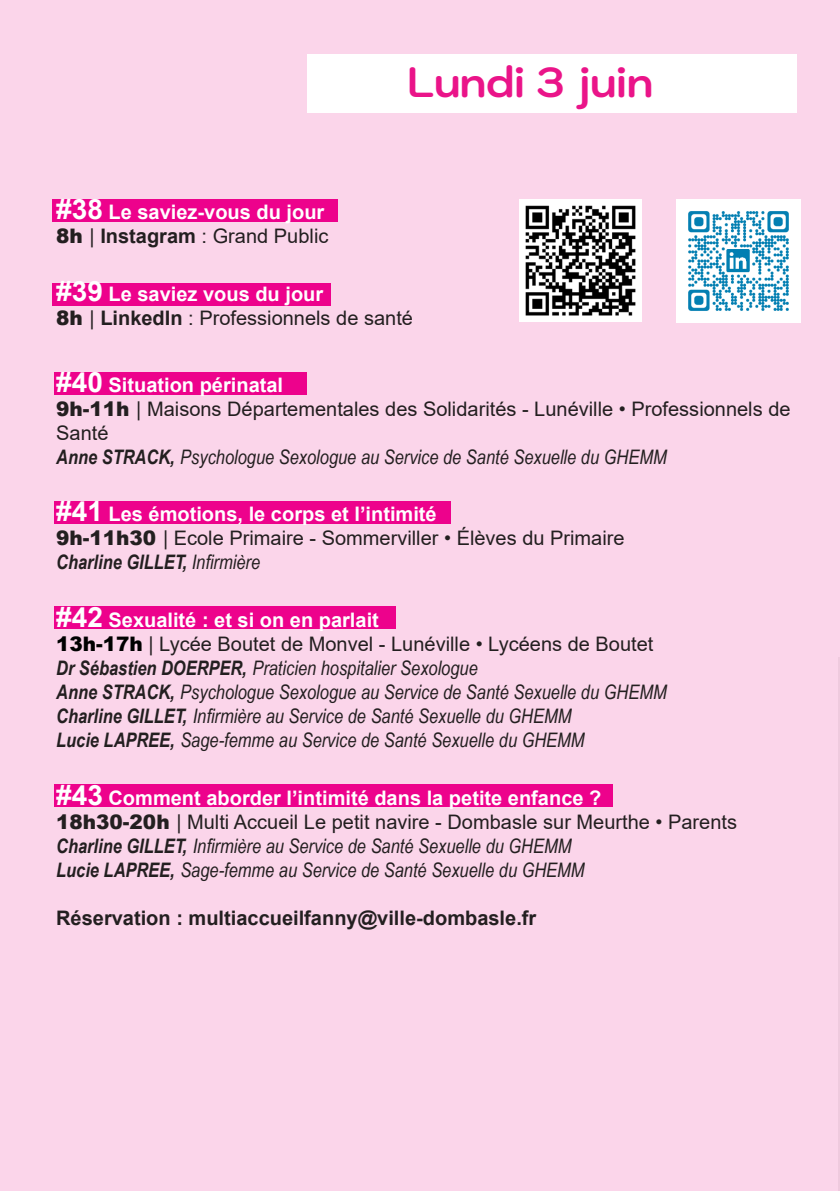
<style>
.page{position:relative;width:840px;height:1191px;background:#fff}
.page>*{position:absolute;margin:0;border:0;box-sizing:border-box;transform-origin:0 0}
.t1{font:700 42px "Kodchasan";color:#ea1489}
.t2{font:italic 20px "Arial Narrow";color:#231f20}
.t3{font:20px/24px "Arial";color:#231f20}
.t4{font:700 20px "Arial";color:#fff}
.t5{font:700 20px "Arial";color:#231f20}
.t6{font:italic 700 20px "Arial Narrow";color:#231f20}
.s1{font-size:28px}
.s2{font-weight:900}
.s3{font-weight:700}
.s4{font-weight:400}
.s5{font-weight:900;color:#000}
</style>
<div class="page">
<div style="left:0;top:0;width:839px;height:1191px;background:#fbd5ea"></div>
<div style="left:54px;top:372px;width:252px;height:23px;background:#ed028c"></div>
<div style="left:54px;top:500px;width:396px;height:23px;background:#ed028c"></div>
<div style="left:54px;top:606px;width:341px;height:23px;background:#ed028c"></div>
<div style="left:54px;top:784px;width:558px;height:23px;background:#ed028c"></div>
<div style="left:52px;top:282px;width:279px;height:23px;background:#ed028c"></div>
<div style="left:52px;top:199px;width:285px;height:23px;background:#ed028c"></div>
<img style="left:519px;top:199px;width:122px;height:122px">
<img style="left:676px;top:199px;width:123px;height:123px">
<div style="left:306px;top:54px;width:490px;height:59px;background:#fff"></div>
<p class="t1" style="left:407px;top:58px;width:247px">Lundi 3 juin</p>
<p class="t4" style="left:56px;top:198px;width:269px"><span class="s1">#38</span> Le saviez-vous du jour</p>
<p class="t3" style="left:56px;top:224px;width:273px"><span class="s2">8h</span> | <span class="s3">Instagram</span> : Grand Public</p>
<p class="t4" style="left:56px;top:279px;width:268px"><span class="s1">#39</span> Le saviez vous du jour</p>
<p class="t3" style="left:56px;top:305px;width:358px"><span class="s2">8h</span> | <span class="s3">LinkedIn</span> : Professionnels de santé</p>
<p class="t4" style="left:56px;top:370px;width:228px"><span class="s1">#40</span> Situation périnatal</p>
<p class="t3" style="left:56px;top:396px;width:735px"><span class="s2">9h-11h</span> | Maisons Départementales des Solidarités - Lunéville • Professionnels de<br>Santé</p>
<p class="t2" style="left:56px;top:443px;width:611px"><span class="s3">Anne STRACK,</span> Psychologue Sexologue au Service de Santé Sexuelle du GHEMM</p>
<p class="t4" style="left:56px;top:500px;width:382px"><span class="s1">#41</span> Les émotions, le corps et l’intimité</p>
<p class="t3" style="left:56px;top:526px;width:569px"><span class="s2">9h-11h30</span> | Ecole Primaire - Sommerviller • Élèves du Primaire</p>
<p class="t6" style="left:56px;top:547px;width:205px">Charline GILLET, <span class="s4">Infirmière</span></p>
<p class="t4" style="left:56px;top:606px;width:324px"><span class="s1">#42</span> Sexualité : et si on en parlait</p>
<p class="t3" style="left:56px;top:632px;width:598px"><span class="s5">13h-17h</span> | Lycée Boutet de Monvel - Lunéville • Lycéens de Boutet</p>
<p class="t2" style="left:56px;top:654px;width:423px"><span class="s3">Dr Sébastien DOERPER,</span> Praticien hospitalier Sexologue</p>
<p class="t2" style="left:56px;top:678px;width:611px"><span class="s3">Anne STRACK,</span> Psychologue Sexologue au Service de Santé Sexuelle du GHEMM</p>
<p class="t2" style="left:56px;top:702px;width:516px"><span class="s3">Charline GILLET,</span> Infirmière au Service de Santé Sexuelle du GHEMM</p>
<p class="t2" style="left:56px;top:726px;width:529px"><span class="s3">Lucie LAPREE,</span> Sage-femme au Service de Santé Sexuelle du GHEMM</p>
<p class="t4" style="left:56px;top:783px;width:546px"><span class="s1">#43</span> Comment aborder l’intimité dans la petite enfance ?</p>
<p class="t3" style="left:56px;top:809px;width:682px"><span class="s2">18h30-20h</span> | Multi Accueil Le petit navire - Dombasle sur Meurthe • Parents</p>
<p class="t2" style="left:56px;top:831px;width:516px"><span class="s3">Charline GILLET,</span> Infirmière au Service de Santé Sexuelle du GHEMM</p>
<p class="t2" style="left:56px;top:855px;width:529px"><span class="s3">Lucie LAPREE,</span> Sage-femme au Service de Santé Sexuelle du GHEMM</p>
<p class="t5" style="left:56px;top:903px;width:481px">Réservation : multiaccueilfanny@ville-dombasle.fr</p>
</div>
